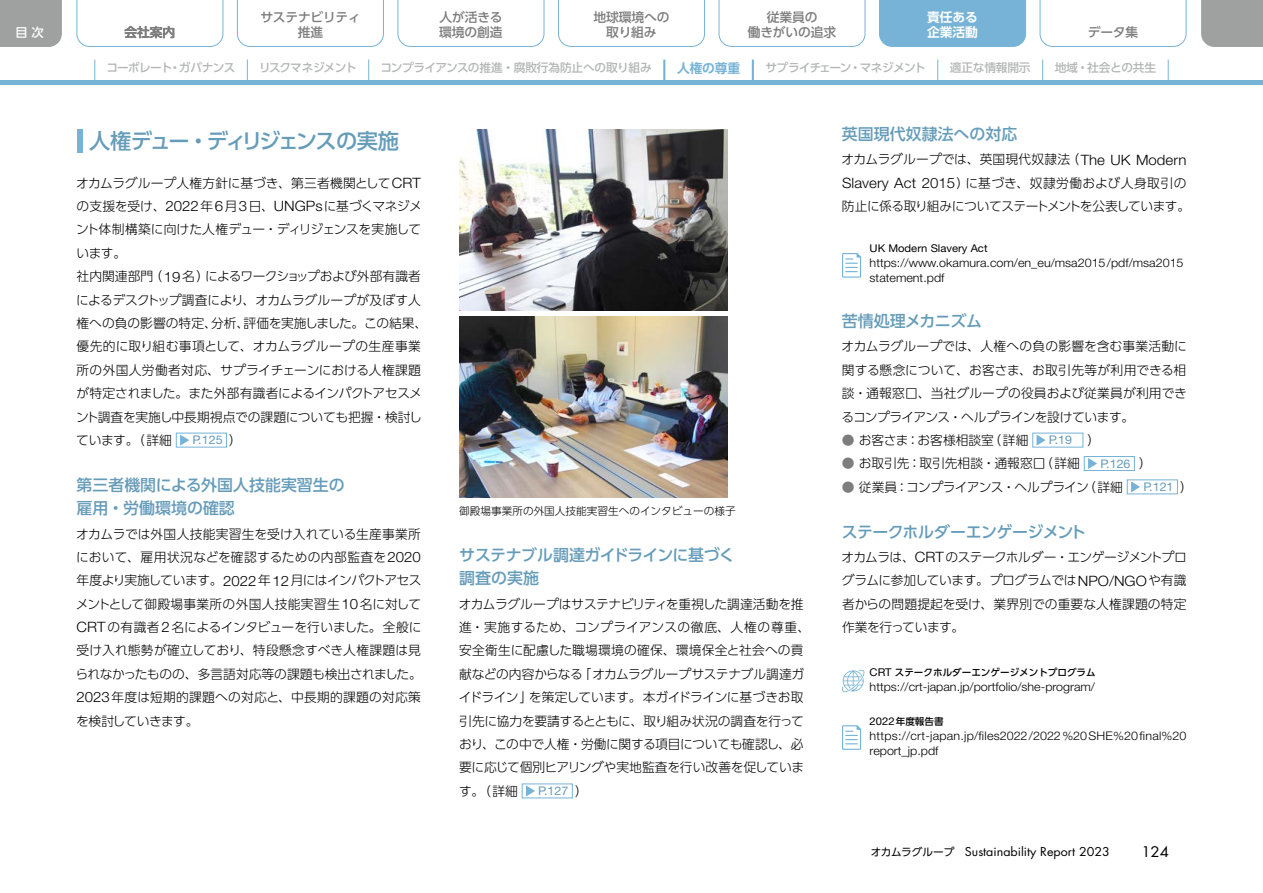
<style>
.page{position:relative;width:1263px;height:893px;background:#fff}
.page>*{position:absolute;margin:0;border:0;box-sizing:border-box;transform-origin:0 0}
.t1{font:500 21.3px "UD Shin Go Pr 6 N";letter-spacing:-.105em;color:#659cba}
.t2{font:500 15.9px/23.4px "UD Shin Go Pr 6 N";color:#659cba}
.t3{font:500 15.9px/23.4px "UD Shin Go Pr 6 N";letter-spacing:-.03em;color:#659cba}
.t4{font:500 15.9px "UD Shin Go Pr 6 N";letter-spacing:-.04em;color:#659cba}
.t5{font:14.25px "Futura Std";color:#000;scale:1.05 1}
.t6{font:300 12.75px/23.4px "UD Shin Go Pr 6 N";letter-spacing:-.01em;color:#000}
.t7{font:500 12.75px/14.9px "UD Shin Go Pr 6 N";letter-spacing:-.01em;color:#7d7d7d;text-align:center}
.t8{font:300 12.75px "UD Shin Go Pr 6 N";letter-spacing:-.045em;color:#000}
.t9{font:700 12.75px/14.9px "UD Shin Go Pr 6 N De";letter-spacing:-.005em;color:#fff}
.t10{font:700 12.75px "UD Shin Go Pr 6 N De";letter-spacing:-.015em;color:#76b3d6}
.t11{font:500 12.15px "UD Shin Go Pr 6 N";color:#fff}
.t12{font:300 11.85px/14.9px "Helvetica Neue LT Std";color:#000;scale:1.05 1}
.t13{font:300 11.85px/14.9px "Helvetica Neue LT Std";letter-spacing:.02em;color:#000;scale:1.05 1}
.t14{font:11.85px "Futura Std";color:#000;scale:1.05 1}
.t15{font:11.85px "Helvetica Neue LT Std";color:#659cba;scale:1.05 1}
.t16{font:500 11.7px "UD Shin Go Pr 6 N";letter-spacing:-.02em;color:#b5b6b6}
.t17{font:500 11.7px "UD Shin Go Pr 6 N";letter-spacing:-.015em;color:#b5b6b6}
.t18{font:500 11.7px "UD Shin Go Pr 6 N";letter-spacing:-.065em;color:#b5b6b6}
.t19{font:500 11.7px "UD Shin Go Pr 6 N";letter-spacing:-.07em;color:#b5b6b6}
.t20{font:500 11.7px "UD Shin Go Pr 6 N";letter-spacing:-.09em;color:#b5b6b6}
.t21{font:300 10.65px "UD Shin Go Pr 6 N";color:#000}
.t22{font:10.65px "Helvetica Neue LT Std";color:#000;scale:1.05 1}
.t23{font:500 9.6px "UD Shin Go Pr 6 N";color:#000}
.s1{font-family:"Helvetica Neue LT Std";font-size:14.25px}
.s2{font-family:"UD Shin Go Pr 6 N";font-weight:300;font-size:12.75px;color:#000}
.s3{color:#7d7d7d}
.s4{font-family:"Helvetica Neue LT Std";font-weight:400;font-size:10.65px}
.s5{font-size:11.7px}
.s6{font-family:"UD Shin Go Pr 6 N";font-size:10.65px}
</style>
<div class="page">
<div style="left:879px;top:0;width:147px;height:47px;background:#76b3d6"></div>
<svg style="left:94px;top:60px;width:1px;height:21px"></svg>
<svg style="left:247px;top:60px;width:1px;height:21px"></svg>
<svg style="left:368px;top:60px;width:1px;height:21px"></svg>
<hr style="left:663px;top:60px;width:2px;height:21px;background:#76b3d6">
<hr style="left:752px;top:60px;width:2px;height:21px;background:#76b3d6">
<svg style="left:937px;top:60px;width:1px;height:21px"></svg>
<svg style="left:1042px;top:60px;width:1px;height:21px"></svg>
<svg style="left:1168px;top:60px;width:1px;height:21px"></svg>
<svg style="left:180px;top:435px;width:9px;height:10px"></svg>
<div style="left:176px;top:433px;width:51px;height:14px;border:1px solid #76b3d6"></div>
<div style="left:77px;top:130px;width:6px;height:23px;background:#76b3d6"></div>
<img style="left:459px;top:130px;width:268px;height:180px">
<img style="left:459px;top:317px;width:268px;height:180px">
<svg style="left:526px;top:786px;width:9px;height:10px"></svg>
<svg style="left:1036px;top:435px;width:9px;height:10px"></svg>
<div style="left:1032px;top:433px;width:51px;height:14px;border:1px solid #76b3d6"></div>
<svg style="left:1088px;top:458px;width:9px;height:11px"></svg>
<div style="left:1084px;top:456px;width:51px;height:15px;border:1px solid #76b3d6"></div>
<svg style="left:1131px;top:482px;width:9px;height:10px"></svg>
<div style="left:1127px;top:480px;width:51px;height:14px;border:1px solid #76b3d6"></div>
<svg style="left:842px;top:253px;width:19px;height:24px"></svg>
<svg style="left:842px;top:670px;width:22px;height:22px"></svg>
<svg style="left:842px;top:725px;width:19px;height:25px"></svg>
<div style="left:0;top:0;width:62px;height:47px;background:#9fa0a0"></div>
<div style="left:1201px;top:0;width:62px;height:47px;background:#9fa0a0"></div>
<svg style="left:1040px;top:0;width:146px;height:47px"></svg>
<svg style="left:719px;top:0;width:146px;height:47px"></svg>
<svg style="left:558px;top:0;width:147px;height:47px"></svg>
<svg style="left:398px;top:0;width:146px;height:47px"></svg>
<svg style="left:237px;top:0;width:147px;height:47px"></svg>
<svg style="left:77px;top:0;width:146px;height:47px"></svg>
<hr style="left:0;top:81px;width:1263px;height:4px;background:#76b3d6">
<p class="t7" style="left:260px;top:9px;width:102px">サステナビリティ</p>
<p class="t7" style="left:439px;top:9px;width:65px;text-align:left">人が活きる環境の創造</p>
<p class="t7" style="left:748px;top:9px;width:90px">従業員の<br>働きがいの追求</p>
<p class="t7" style="left:593px;top:9px;width:78px">地球環境への取り組み</p>
<p class="t9" style="left:927px;top:9px;width:52px">責任ある企業活動</p>
<p class="t11" style="left:16px;top:22px;width:30px">目次</p>
<p class="t7" style="left:1088px;top:24px;width:52px">データ集</p>
<p class="t7" style="left:125px;top:24px;width:52px">会社案内</p>
<p class="t7" style="left:298px;top:24px;width:27px">推進</p>
<p class="t19" style="left:107px;top:59px;width:130px">コーポレート・ガバナンス</p>
<p class="t20" style="left:259px;top:59px;width:99px">リスクマネジメント</p>
<p class="t16" style="left:380px;top:59px;width:273px">コンプライアンスの推進・腐敗行為防止への取り組み</p>
<p class="t10" style="left:677px;top:58px;width:65px">人権の尊重</p>
<p class="t18" style="left:765px;top:59px;width:162px">サプライチェーン・マネジメント</p>
<p class="t17" style="left:950px;top:59px;width:82px">適正な情報開示</p>
<p class="t17" style="left:1055px;top:59px;width:103px">地域・社会との共生</p>
<h1 class="t1" style="left:89px;top:124px;width:311px">人権デュー・ディリジェンスの実施</h1>
<p class="t6" style="left:76px;top:171px;width:353px">オカムラグループ人権方針に基づき、第三者機関として<span class="s1">CRT</span>の支援を受け、<span class="s1">2022</span>年<span class="s1">6</span>月<span class="s1">3</span>日、<span class="s1">UNGPs</span>に基づくマネジメント体制構築に向けた人権デュー・ディリジェンスを実施しています。<br>社内関連部門（<span class="s1">19</span>名）によるワークショップおよび外部有識者によるデスクトップ調査により、オカムラグループが及ぼす人権への負の影響の特定、分析、評価を実施しました。この結果、優先的に取り組む事項として、オカムラグループの生産事業所の外国人労働者対応、サプライチェーンにおける人権課題が特定されました。また外部有識者によるインパクトアセスメント調査を実施し中長期視点での課題についても把握・検討しています。（詳細</p>
<p class="t15" style="left:192px;top:433px;width:49px">P.125 <span class="s2">）</span></p>
<p class="t2" style="left:77px;top:473px;width:270px">第三者機関による外国人技能実習生の雇用・労働環境の確認</p>
<p class="t6" style="left:75px;top:521px;width:348px;text-align:justify">オカムラでは外国人技能実習生を受け入れている生産事業所において、雇用状況などを確認するための内部監査を<span class="s1">2020</span>年度より実施しています。<span class="s1">2022</span> 年 <span class="s1">12</span> 月にはインパクトアセスメントとして御殿場事業所の外国人技能実習生<span class="s1">10</span>名に対して<span class="s1">CRT</span>の有識者<span class="s1">2</span>名によるインタビューを行いました。全般に受け入れ態勢が確立しており、特段懸念すべき人権課題は見られなかったものの、多言語対応等の課題も検出されました。<span class="s1">2023</span>年度は短期的課題への対応と、中長期的課題の対応策を検討していきます。</p>
<p class="t21" style="left:459px;top:503px;width:278px">御殿場事業所の外国人技能実習生へのインタビューの様子</p>
<p class="t3" style="left:459px;top:543px;width:277px">サステナブル調達ガイドラインに基づく調査の実施</p>
<p class="t6" style="left:459px;top:592px;width:353px">オカムラグループはサステナビリティを重視した調達活動を推進・実施するため、コンプライアンスの徹底、人権の尊重、安全衛生に配慮した職場環境の確保、環境保全と社会への貢献などの内容からなる「オカムラグループサステナブル調達ガイドライン」を策定しています。本ガイドラインに基づきお取引先に協力を要請するとともに、取り組み状況の調査を行っており、この中で人権・労働に関する項目についても確認し、必要に応じて個別ヒアリングや実地監査を行い改善を促しています。（詳細</p>
<p class="t15" style="left:538px;top:784px;width:49px">P.127 <span class="s2">）</span></p>
<p class="t2" style="left:842px;top:122px;width:177px">英国現代奴隷法への対応</p>
<p class="t6" style="left:842px;top:147px;width:350px">オカムラグループでは、英国現代奴隷法（<span class="s1">The UK Modern<br>Slavery Act 2015</span>）に基づき、奴隷労働および人身取引の防止に係る取り組みについてステートメントを公表しています。</p>
<p class="t22" style="left:870px;top:242px;width:114px">UK Modern Slavery Act</p>
<p class="t12" style="left:870px;top:255px;width:300px">https://www.okamura.com/en_eu/msa2015/pdf/msa2015 statement.pdf</p>
<p class="t2" style="left:842px;top:309px;width:142px">苦情処理メカニズム</p>
<p class="t6" style="left:841px;top:334px;width:347px;text-align:justify">オカムラグループでは、人権への負の影響を含む事業活動に関する懸念について、お客さま、お取引先等が利用できる相談・通報窓口、当社グループの役員および従業員が利用できるコンプライアンス・ヘルプラインを設けています。</p>
<p class="t6" style="left:842px;top:428px;width:188px"><span class="s3">●</span> お客さま：お客様相談室（詳細</p>
<p class="t15" style="left:1049px;top:433px;width:50px">P.19 <span class="s2">）</span></p>
<p class="t6" style="left:842px;top:451px;width:239px"><span class="s3">●</span> お取引先：取引先相談・通報窓口（詳細</p>
<p class="t15" style="left:1100px;top:457px;width:50px">P.126 <span class="s2">）</span></p>
<p class="t8" style="left:842px;top:477px;width:282px"><span class="s3">●</span> 従業員：コンプライアンス・ヘルプライン（詳細</p>
<p class="t15" style="left:1143px;top:480px;width:49px">P.121 <span class="s2">）</span></p>
<p class="t4" style="left:842px;top:519px;width:246px">ステークホルダーエンゲージメント</p>
<p class="t6" style="left:842px;top:545px;width:347px;text-align:justify">オカムラは、<span class="s1">CRT</span> のステークホルダー・エンゲージメントプログラムに参加しています。プログラムでは<span class="s1">NPO/NGO</span>や有識者からの問題提起を受け、業界別での重要な人権課題の特定作業を行っています。</p>
<p class="t23" style="left:870px;top:665px;width:228px"><span class="s4">CRT</span> ステークホルダーエンゲージメントプログラム</p>
<p class="t12" style="left:870px;top:679px;width:216px">https://crt-japan.jp/portfolio/she-program/</p>
<p class="t23" style="left:870px;top:714px;width:76px"><span class="s4">2022</span>年度報告書</p>
<p class="t13" style="left:870px;top:728px;width:303px">https://crt-japan.jp/files2022/2022<span class="s5">%</span>20SHE<span class="s5">%</span>20final<span class="s5">%</span>20 report_jp.pdf</p>
<p class="t14" style="left:871px;top:844px;width:229px"><span class="s6">オカムラグループ　</span>Sustainability Report 2023</p>
<p class="t5" style="left:1141px;top:842px;width:28px">124</p>
</div>
